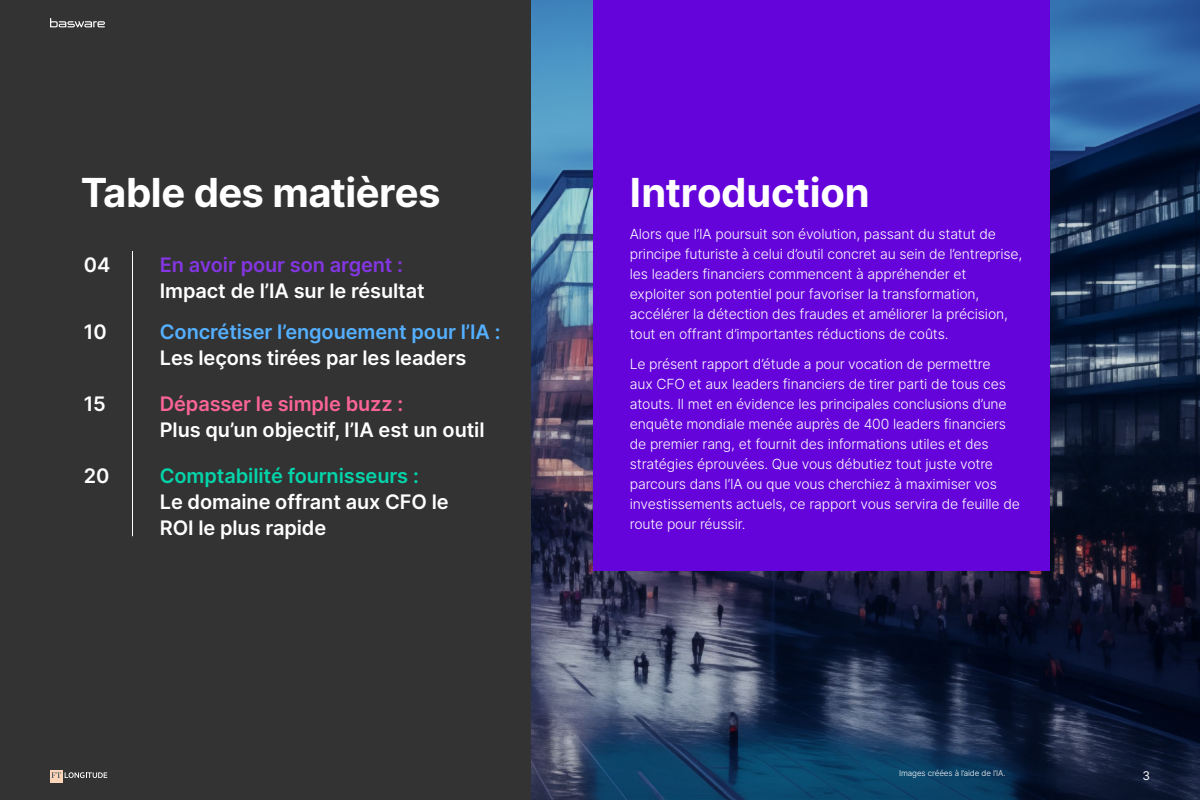
<style>
.page{position:relative;width:1200px;height:800px;background:#fff}
.page>*{position:absolute;margin:0;border:0;box-sizing:border-box;transform-origin:0 0}
.t1{font:700 40px "Inter";letter-spacing:-.01em;color:#fff}
.t2{font:600 20px/26px "Inter";letter-spacing:-.005em;color:#fff}
.t3{font:600 20px "Inter";letter-spacing:-.005em;color:#54b0ff}
.t4{font:600 20px "Inter";letter-spacing:-.005em;color:#04d3aa}
.t5{font:600 20px "Inter";letter-spacing:-.005em;color:#8336e1}
.t6{font:600 20px "Inter";letter-spacing:-.005em;color:#fa6496}
.t7{font:300 14px/20px "Inter";letter-spacing:-.01em;color:#fff}
.t8{font:12px "Inter";color:#fff}
.t9{font:300 8px "Inter";letter-spacing:-.01em;color:#fff}
</style>
<div class="page">
<div style="left:0;top:0;width:531px;height:800px;background:#333"></div>
<img style="left:531px;top:0;width:669px;height:800px">
<div style="left:593px;top:0;width:456px;height:570px;background:#6404da"></div>
<hr style="left:132px;top:251px;width:1px;height:285px;background:#fff">
<svg style="left:50px;top:18px;width:55px;height:9px"></svg>
<div style="left:50px;top:771px;width:12px;height:12px;background:#fdd6b9"></div>
<svg style="left:51px;top:772px;width:56px;height:6px"></svg>
<h1 class="t1" style="left:81px;top:162px;width:361px">Table des matières</h1>
<h2 class="t2" style="left:84px;top:252px;width:28px">04</h2>
<h2 class="t5" style="left:160px;top:250px;width:245px">En avoir pour son argent :</h2>
<h2 class="t2" style="left:160px;top:278px;width:266px">Impact de l’IA sur le résultat</h2>
<h2 class="t2" style="left:84px;top:319px;width:24px">10</h2>
<h2 class="t3" style="left:160px;top:317px;width:342px">Concrétiser l’engouement pour l’IA :</h2>
<h2 class="t2" style="left:160px;top:345px;width:308px">Les leçons tirées par les leaders</h2>
<h2 class="t2" style="left:84px;top:391px;width:24px">15</h2>
<h2 class="t6" style="left:160px;top:389px;width:245px">Dépasser le simple buzz :</h2>
<h2 class="t2" style="left:160px;top:417px;width:326px">Plus qu’un objectif, l’IA est un outil</h2>
<h2 class="t2" style="left:84px;top:463px;width:27px">20</h2>
<h2 class="t4" style="left:160px;top:461px;width:261px">Comptabilité fournisseurs :</h2>
<h2 class="t2" style="left:160px;top:489px;width:291px">Le domaine offrant aux CFO le<br>ROI le plus rapide</h2>
<h1 class="t1" style="left:630px;top:162px;width:241px">Introduction</h1>
<p class="t7" style="left:630px;top:223px;width:394px">Alors que l’IA poursuit son évolution, passant du statut de principe futuriste à celui d’outil concret au sein de l’entreprise, les leaders financiers commencent à appréhender et exploiter son potentiel pour favoriser la transformation, accélérer la détection des fraudes et améliorer la précision, tout en offrant d’importantes réductions de coûts.</p>
<p class="t7" style="left:630px;top:354px;width:392px">Le présent rapport d’étude a pour vocation de permettre<br>aux CFO et aux leaders financiers de tirer parti de tous ces atouts. Il met en évidence les principales conclusions d’une enquête mondiale menée auprès de 400 leaders financiers de premier rang, et fournit des informations utiles et des stratégies éprouvées. Que vous débutiez tout juste votre parcours dans l’IA ou que vous cherchiez à maximiser vos investissements actuels, ce rapport vous servira de feuille de route pour réussir.</p>
<p class="t9" style="left:899px;top:768px;width:108px">Images créées à l’aide de l’IA.</p>
<p class="t8" style="left:1142px;top:767px;width:9px">3</p>
</div>
